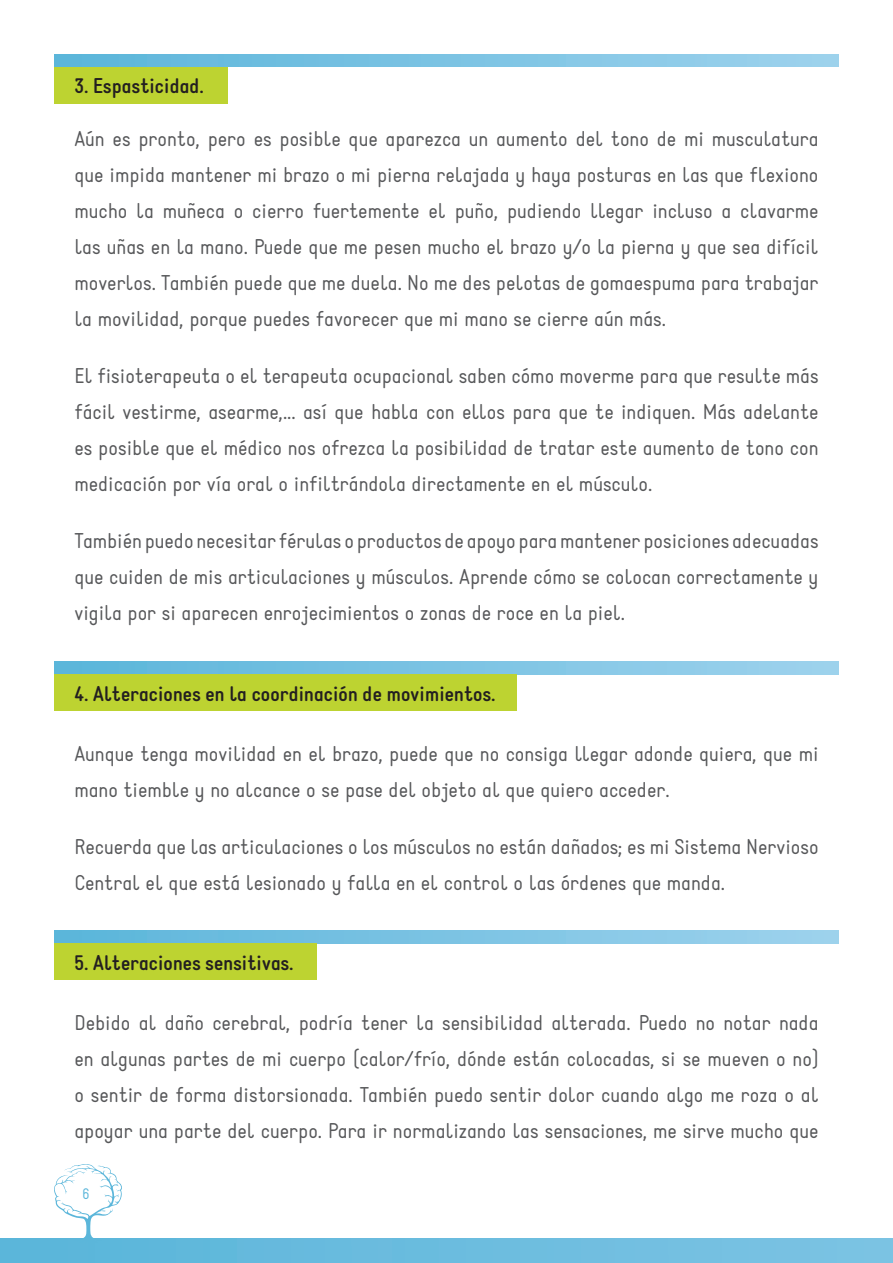
<style>
.page{position:relative;width:893px;height:1263px;background:#fff}
.page>*{position:absolute;margin:0;border:0;box-sizing:border-box;transform-origin:0 0}
.t1{font:21px/36px "Static";color:#57585a;text-align:justify}
.t2{font:700 21px "Static";color:#231f20}
.t3{font:15px "Static";color:#5bb6da}
</style>
<div class="page">
<svg style="left:54px;top:54px;width:785px;height:13px;background:#7cc3e3"></svg>
<div style="left:54px;top:67px;width:173px;height:37px;background:#bdd331"></div>
<svg style="left:54px;top:661px;width:785px;height:13px;background:#7cc3e3"></svg>
<svg style="left:54px;top:930px;width:785px;height:13px;background:#7cc3e3"></svg>
<div style="left:54px;top:674px;width:463px;height:37px;background:#bdd331"></div>
<div style="left:54px;top:943px;width:263px;height:37px;background:#bdd331"></div>
<div style="left:0;top:1238px;width:893px;height:25px;background:linear-gradient(to right,#59b5da,#7cc3e3)"></div>
<svg style="left:54px;top:1164px;width:68px;height:79px"></svg>
<h3 class="t2" style="left:74px;top:73px;width:131px">3. Espasticidad.</h3>
<p class="t1" style="left:74px;top:121px;width:746px">Aún es pronto, pero es posible que aparezca un aumento del tono de mi musculatura que impida mantener mi brazo o mi pierna relajada y haya posturas en las que flexiono mucho la muñeca o cierro fuertemente el puño, pudiendo llegar incluso a clavarme las uñas en la mano. Puede que me pesen mucho el brazo y/o la pierna y que sea difícil moverlos. También puede que me duela. No me des pelotas de gomaespuma para trabajar la movilidad, porque puedes favorecer que mi mano se cierre aún más.</p>
<p class="t1" style="left:74px;top:358px;width:746px">El fisioterapeuta o el terapeuta ocupacional saben cómo moverme para que resulte más fácil vestirme, asearme,... así que habla con ellos para que te indiquen. Más adelante es posible que el médico nos ofrezca la posibilidad de tratar este aumento de tono con medicación por vía oral o infiltrándola directamente en el músculo.</p>
<p class="t1" style="left:74px;top:523px;width:746px">También puedo necesitar férulas o productos de apoyo para mantener posiciones adecuadas que cuiden de mis articulaciones y músculos. Aprende cómo se colocan correctamente y vigila por si aparecen enrojecimientos o zonas de roce en la piel.</p>
<h3 class="t2" style="left:74px;top:681px;width:423px">4. Alteraciones en la coordinación de movimientos.</h3>
<p class="t1" style="left:74px;top:736px;width:746px">Aunque tenga movilidad en el brazo, puede que no consiga llegar adonde quiera, que mi mano tiemble y no alcance o se pase del objeto al que quiero acceder.</p>
<p class="t1" style="left:74px;top:829px;width:746px">Recuerda que las articulaciones o los músculos no están dañados; es mi Sistema Nervioso<br>Central el que está lesionado y falla en el control o las órdenes que manda.</p>
<h3 class="t2" style="left:74px;top:949px;width:221px">5. Alteraciones sensitivas.</h3>
<p class="t1" style="left:74px;top:1005px;width:746px">Debido al daño cerebral, podría tener la sensibilidad alterada. Puedo no notar nada en algunas partes de mi cuerpo (calor/frío, dónde están colocadas, si se mueven o no) o sentir de forma distorsionada. También puedo sentir dolor cuando algo me roza o al apoyar una parte del cuerpo. Para ir normalizando las sensaciones, me sirve mucho que</p>
<p class="t3" style="left:82px;top:1185px;width:9px">6</p>
</div>
